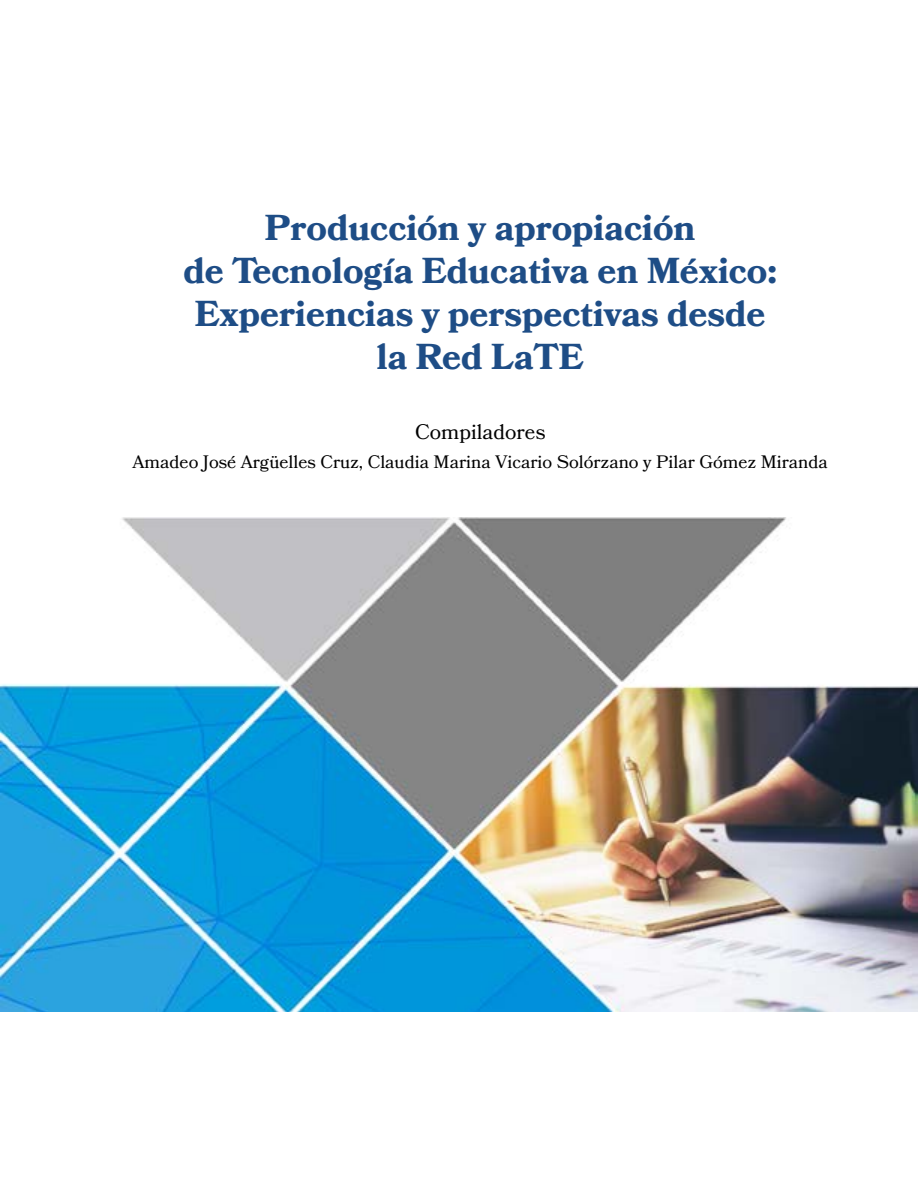
<style>
.page{position:relative;width:918px;height:1188px;background:#fff}
.page>*{position:absolute;margin:0;border:0;box-sizing:border-box;transform-origin:0 0}
.t1{font:700 36px/43.2px "Bookmania";color:#1e4d86;text-align:center}
.t2{font:21px "Bookmania";color:#000}
.t3{font:18px "Bookmania";color:#000}
</style>
<div class="page">
<img style="left:0;top:517px;width:918px;height:494px">
<p class="t1" style="left:183px;top:206px;width:595px">Producción y apropiación<br>de Tecnología Educativa en México:<br>Experiencias y perspectivas desde la Red LaTE</p>
<p class="t2" style="left:415px;top:420px;width:132px">Compiladores</p>
<p class="t3" style="left:133px;top:451px;width:697px">Amadeo José Argüelles Cruz, Claudia Marina Vicario Solórzano y Pilar Gómez Miranda</p>
</div>
